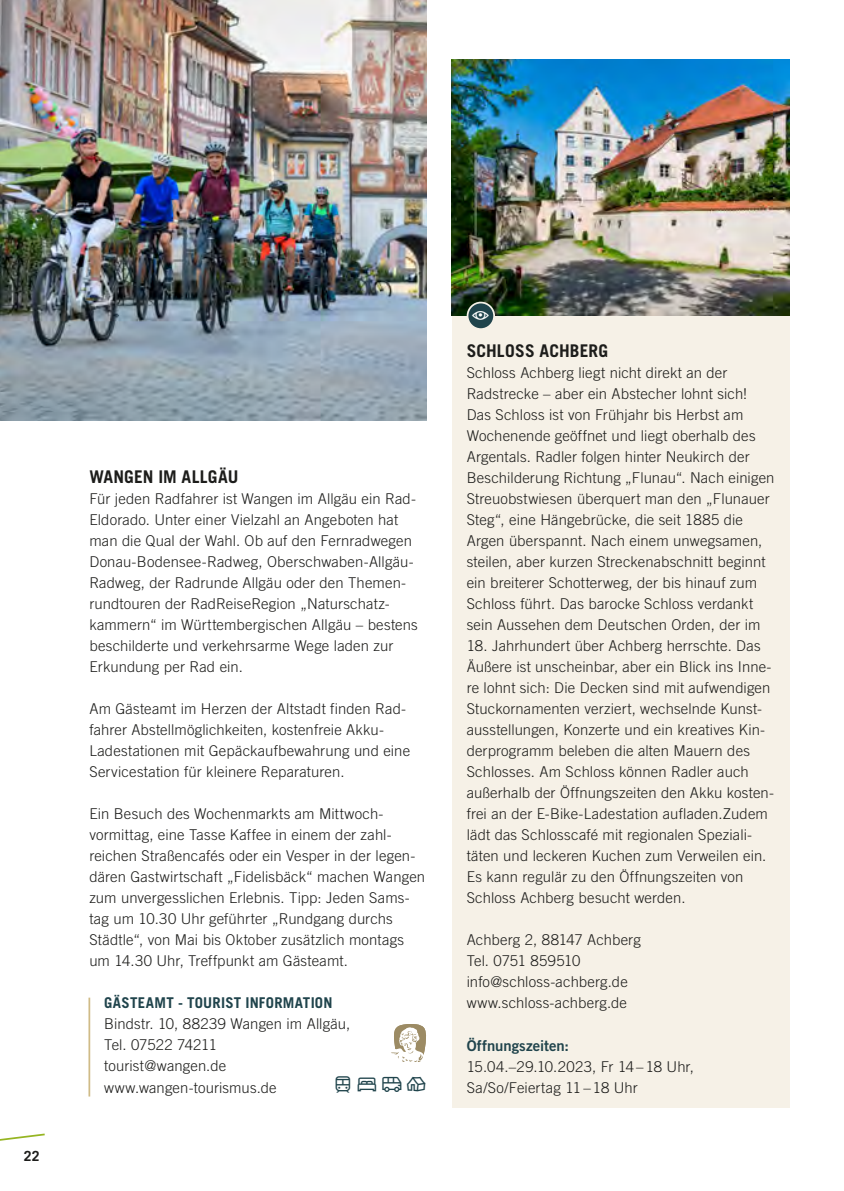
<style>
.page{position:relative;width:844px;height:1191px;background:#fff}
.page>*{position:absolute;margin:0;border:0;box-sizing:border-box;transform-origin:0 0}
.t1{font:700 17.5px "Trade Gothic LT Std";letter-spacing:.005em;color:#1d1d1b}
.t2{font:300 14.88px/21px "Trade Gothic LT Std";letter-spacing:.01em;color:#1d1d1b}
.t3{font:700 14.88px "Trade Gothic LT Std";letter-spacing:.02em;color:#20444c}
.t4{font:14.88px "Trade Gothic LT Std Bd 2";color:#20444c}
.t5{font:700 14px "Trade Gothic LT Std";color:#1d1d1b}
</style>
<div class="page">
<hr style="left:88px;top:997px;width:2px;height:99px;background:#d0bb87">
<img style="left:0;top:0;width:427px;height:420px">
<svg style="left:391px;top:1024px;width:35px;height:38px"></svg>
<div style="left:451px;top:315px;width:338px;height:792px;background:#f6f1e7"></div>
<img style="left:451px;top:60px;width:338px;height:255px">
<div style="left:467px;top:302px;width:27px;height:27px;background:#20444c;border-radius:50%"></div>
<div style="left:466px;top:302px;width:29px;height:28px;border:2px solid #f6f1e7;border-radius:50%"></div>
<svg style="left:0;top:1133px;width:45px;height:8px"></svg>
<p class="t5" style="left:24px;top:1146px;width:17px">22</p>
<p class="t1" style="left:89px;top:466px;width:150px">WANGEN IM ALLGÄU</p>
<p class="t2" style="left:89px;top:488px;width:330px">Für jeden Radfahrer ist Wangen im Allgäu ein Rad-Eldorado. Unter einer Vielzahl an Angeboten hat man die Qual der Wahl. Ob auf den Fernradwegen Donau-Bodensee-Radweg, Oberschwaben-Allgäu-Radweg, der Radrunde Allgäu oder den Themen&shy;rundtouren der RadReiseRegion „Naturschatz&shy;kammern“ im Württembergischen Allgäu – bestens beschilderte und verkehrsarme Wege laden zur Erkundung per Rad ein.</p>
<p class="t2" style="left:89px;top:698px;width:322px">Am Gästeamt im Herzen der Altstadt finden Rad&shy;fahrer Abstellmöglichkeiten, kostenfreie Akku-Ladestationen mit Gepäckaufbewahrung und eine Servicestation für kleinere Reparaturen.</p>
<p class="t2" style="left:89px;top:803px;width:337px">Ein Besuch des Wochenmarkts am Mittwoch&shy;vormittag, eine Tasse Kaffee in einem der zahl&shy;reichen Straßencafés oder ein Vesper in der legen&shy;dären Gastwirtschaft „Fidelisbäck“ machen Wangen zum unvergesslichen Erlebnis. Tipp: Jeden Sams&shy;tag um 10.30 Uhr geführter „Rundgang durchs Städtle“, von Mai bis Oktober zusätzlich montags um 14.30 Uhr, Treffpunkt am Gästeamt.</p>
<p class="t3" style="left:104px;top:994px;width:230px">GÄSTEAMT - TOURIST INFORMATION</p>
<p class="t2" style="left:104px;top:1013px;width:247px">Bindstr. 10, 88239 Wangen im Allgäu,<br>Tel. 07522 74211<br>tourist@wangen.de www.wangen-tourismus.de</p>
<p class="t1" style="left:466px;top:340px;width:143px">SCHLOSS ACHBERG</p>
<p class="t2" style="left:466px;top:362px;width:309px">Schloss Achberg liegt nicht direkt an der Radstrecke – aber ein Abstecher lohnt sich!<br>Das Schloss ist von Frühjahr bis Herbst am Wochenende geöffnet und liegt oberhalb des Argentals. Radler folgen hinter Neukirch der Beschilderung Richtung „Flunau“. Nach einigen Streuobstwiesen überquert man den „Flunauer Steg“, eine Hängebrücke, die seit 1885 die Argen überspannt. Nach einem unwegsamen, steilen, aber kurzen Streckenabschnitt beginnt ein breiterer Schotterweg, der bis hinauf zum Schloss führt. Das barocke Schloss verdankt sein Aussehen dem Deutschen Orden, der im</p>
<p class="t2" style="left:466px;top:635px;width:309px">18. Jahrhundert über Achberg herrschte. Das Äußere ist unscheinbar, aber ein Blick ins Inne&shy;re lohnt sich: Die Decken sind mit aufwendigen Stuckornamenten verziert, wechselnde Kunst&shy;ausstellungen, Konzerte und ein kreatives Kin&shy;derprogramm beleben die alten Mauern des Schlosses. Am Schloss können Radler auch außerhalb der Öffnungszeiten den Akku kosten&shy;frei an der E-Bike-Ladestation aufladen.Zudem lädt das Schlosscafé mit regionalen Speziali&shy;täten und leckeren Kuchen zum Verweilen ein.<br>Es kann regulär zu den Öffnungszeiten von Schloss Achberg besucht werden.</p>
<p class="t2" style="left:466px;top:929px;width:176px">Achberg 2, 88147 Achberg<br>Tel. 0751 859510 info@schloss-achberg.de www.schloss-achberg.de</p>
<p class="t4" style="left:466px;top:1036px;width:104px">Öffnungszeiten:</p>
<p class="t2" style="left:466px;top:1055px;width:229px">15.04.–29.10.2023, Fr 14 – 18 Uhr,<br>Sa/So/Feiertag 11 – 18 Uhr</p>
</div>
